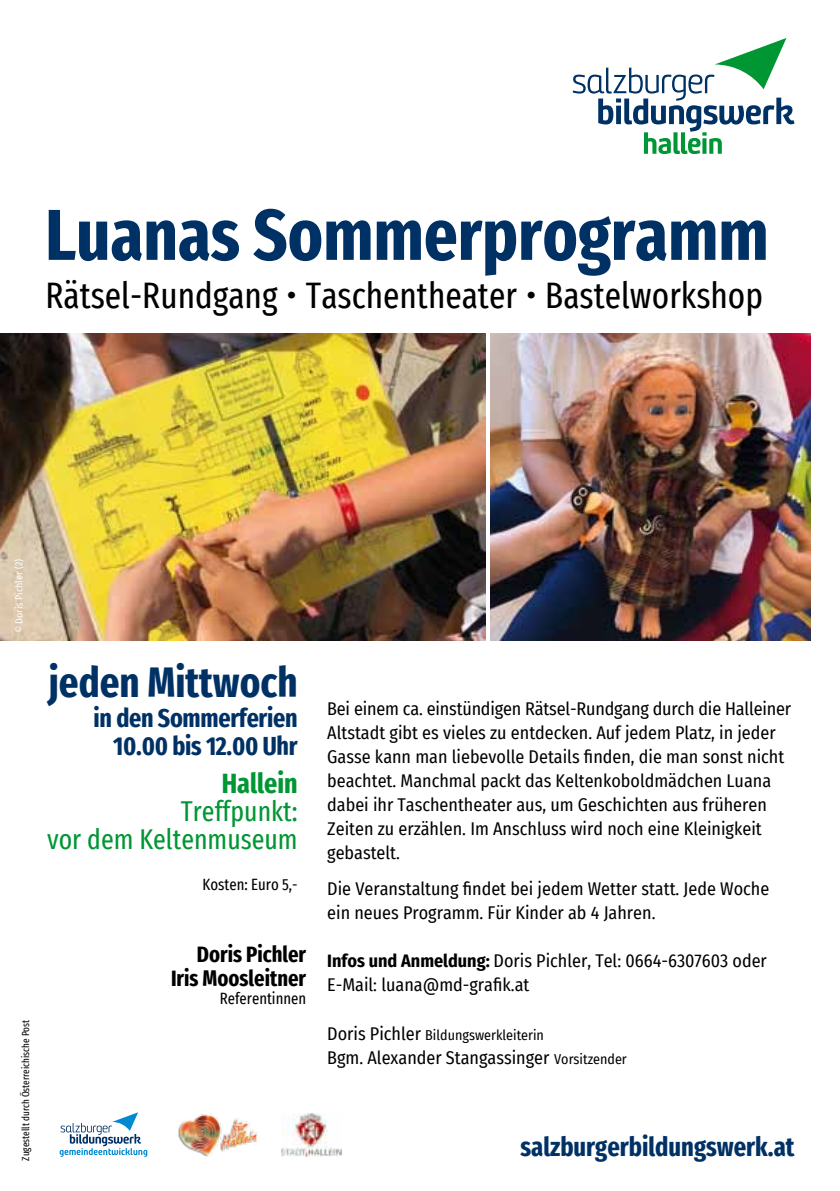
<style>
.page{position:relative;width:840px;height:1191px;background:#fff}
.page>*{position:absolute;margin:0;border:0;box-sizing:border-box;transform-origin:0 0}
.t1{font:700 extra-condensed 72px "Fira Sans";color:#003165}
.t2{font:700 extra-condensed 42px "Fira Sans";color:#003165}
.t3{font:extra-condensed 36px "Fira Sans";color:#000}
.t4{font:extra-condensed 28px/28px "Fira Sans";color:#009634;text-align:right}
.t5{font:700 extra-condensed 28px "Fira Sans";color:#009634}
.t6{font:700 extra-condensed 26.6px "Fira Sans";color:#003165}
.t7{font:700 extra-condensed 26px/28px "Fira Sans";letter-spacing:-.01em;color:#003165;text-align:right}
.t8{font:700 extra-condensed 22.4px/24px "Fira Sans";color:#000;text-align:right}
.t9{font:18px/24px "Fira Sans Condensed";color:#000}
.t10{font:extra-condensed 16px "Fira Sans";color:#000}
.t11{font:14px "Fira Sans Condensed";color:#000}
.t12{font:extra-condensed 10px "Fira Sans";color:#000}
.t13{font:10px "Fira Sans Condensed";color:#fff}
.s1{font-weight:700}
.s2{font-size:18px}
.s3{font-size:14px}
</style>
<div class="page">
<svg style="left:572px;top:38px;width:222px;height:116px"></svg>
<img style="left:0;top:333px;width:485px;height:307px">
<img style="left:490px;top:333px;width:319px;height:307px">
<img style="left:178px;top:1114px;width:79px;height:43px">
<img style="left:282px;top:1113px;width:59px;height:44px">
<svg style="left:60px;top:1112px;width:87px;height:45px"></svg>
<h1 class="t1" style="left:45px;top:175px;width:724px">Luanas Sommerprogramm</h1>
<h3 class="t3" style="left:45px;top:268px;width:718px">Rätsel-Rundgang Taschentheater Bastelworkshop</h3>
<p class="t13" style="left:11px;top:633px;width:76px;rotate:-90deg">© Doris Pichler (2)</p>
<h2 class="t2" style="left:49px;top:647px;width:250px">jeden Mittwoch</h2>
<h3 class="t7" style="left:93px;top:702px;width:205px">in den Sommerferien<br>10.00 bis 12.00 Uhr</h3>
<h3 class="t5" style="left:222px;top:760px;width:77px">Hallein</h3>
<h3 class="t4" style="left:47px;top:797px;width:252px">Treffpunkt:<br>vor dem Keltenmuseum</h3>
<p class="t10" style="left:202px;top:872px;width:96px">Kosten: Euro 5,-</p>
<p class="t12" style="left:18px;top:1160px;width:142px;rotate:-90deg">Zugestellt durch Österreichische Post</p>
<p class="t8" style="left:171px;top:940px;width:136px">Doris Pichler<br>Iris Moosleitner</p>
<p class="t10" style="left:220px;top:986px;width:88px">Referentinnen</p>
<p class="t9" style="left:327px;top:696px;width:465px">Bei einem ca. einstündigen Rätsel-Rundgang durch die Halleiner Altstadt gibt es vieles zu entdecken. Auf jedem Platz, in jeder Gasse kann man liebevolle Details finden, die man sonst nicht beachtet. Manchmal packt das Keltenkoboldmädchen Luana dabei ihr Taschentheater aus, um Geschichten aus früheren Zeiten zu erzählen. Im Anschluss wird noch eine Kleinigkeit gebastelt.</p>
<p class="t9" style="left:327px;top:875px;width:443px">Die Veranstaltung findet bei jedem Wetter statt. Jede Woche ein neues Programm. Für Kinder ab 4 Jahren.</p>
<p class="t9" style="left:327px;top:947px;width:441px"><span class="s1">Infos und Anmeldung:</span> Doris Pichler, Tel: 0664-6307603 oder<br>E-Mail: luana@md-grafik.at</p>
<p class="t11" style="left:327px;top:1025px;width:218px"><span class="s2">Doris Pichler</span> Bildungswerkleiterin</p>
<p class="t9" style="left:327px;top:1045px;width:301px">Bgm. Alexander Stangassinger <span class="s3">Vorsitzender</span></p>
<h3 class="t6" style="left:520px;top:1124px;width:275px">salzburgerbildungswerk.at</h3>
</div>
